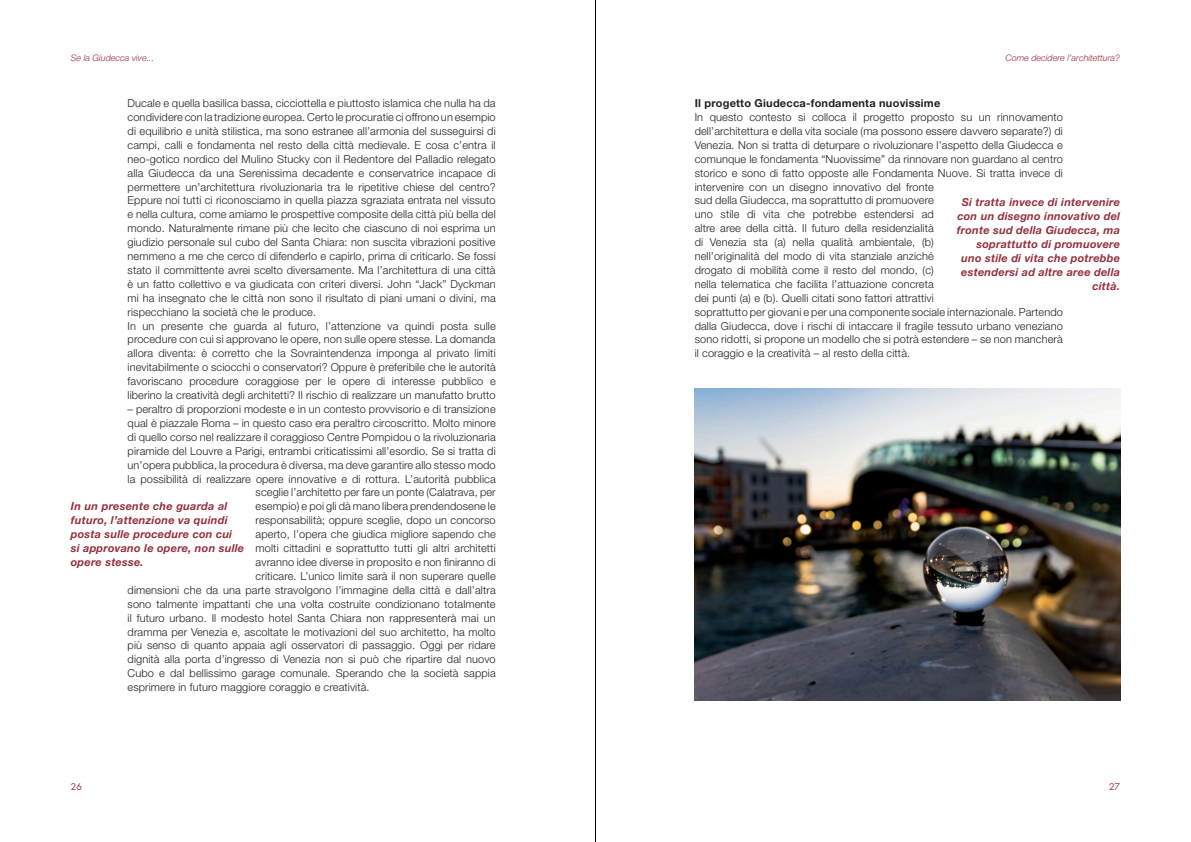
<style>
.page{position:relative;width:1191px;height:842px;background:#fff}
.page>*{position:absolute;margin:0;border:0;box-sizing:border-box;transform-origin:0 0}
.t1{font:300 11px/13.9px "Helvetica Neue LT Std";letter-spacing:.01em;color:#231f20}
.t2{font:italic 700 11px/14px "Helvetica Neue LT Std";letter-spacing:.02em;color:#95303e}
.t3{font:700 11px "Helvetica Neue LT Std";letter-spacing:.02em;color:#231f20}
.t4{font:italic 300 9px "Helvetica Neue LT Std";color:#95303e}
.t5{font:9px "Futura LT Pro";color:#95303e}
</style>
<div class="page">
<img style="left:694px;top:388px;width:426px;height:313px">
<hr style="left:595px;top:0;width:1px;height:842px;background:#000">
<p class="t4" style="left:71px;top:53px;width:85px">Se la Giudecca vive...</p>
<p class="t1" style="left:128px;top:96px;width:370px">Ducale e quella basilica bassa, cicciottella e piuttosto islamica che nulla ha da condividere con la tradizione europea. Certo le procuratie ci offrono un esempio di equilibrio e unità stilistica, ma sono estranee all’armonia del susseguirsi di campi, calli e fondamenta nel resto della città medievale. E cosa c’entra il neo-gotico nordico del Mulino Stucky con il Redentore del Palladio relegato alla Giudecca da una Serenissima decadente e conservatrice incapace di permettere un’architettura rivoluzionaria tra le ripetitive chiese del centro?<br>Eppure noi tutti ci riconosciamo in quella piazza sgraziata entrata nel vissuto e nella cultura, come amiamo le prospettive composite della città più bella del mondo. Naturalmente rimane più che lecito che ciascuno di noi esprima un giudizio personale sul cubo del Santa Chiara: non suscita vibrazioni positive nemmeno a me che cerco di difenderlo e capirlo, prima di criticarlo. Se fossi stato il committente avrei scelto diversamente. Ma l’architettura di una città è un fatto collettivo e va giudicata con criteri diversi. John “Jack” Dyckman mi ha insegnato che le città non sono il risultato di piani umani o divini, ma rispecchiano la società che le produce.<br>In un presente che guarda al futuro, l’attenzione va quindi posta sulle procedure con cui si approvano le opere, non sulle opere stesse. La domanda allora diventa: è corretto che la Sovraintendenza imponga al privato limiti inevitabilmente o sciocchi o conservatori? Oppure è preferibile che le autorità favoriscano procedure coraggiose per le opere di interesse pubblico e liberino la creatività degli architetti? Il rischio di realizzare un manufatto brutto</p>
<p class="t1" style="left:128px;top:402px;width:369px">– peraltro di proporzioni modeste e in un contesto provvisorio e di transizione</p>
<p class="t1" style="left:128px;top:416px;width:370px">qual è piazzale Roma – in questo caso era peraltro circoscritto. Molto minore</p>
<p class="t1" style="left:128px;top:430px;width:370px">di quello corso nel realizzare il coraggioso Centre Pompidou o la rivoluzionaria</p>
<p class="t1" style="left:128px;top:444px;width:370px">piramide del Louvre a Parigi, entrambi criticatissimi all’esordio. Se si tratta di</p>
<p class="t1" style="left:128px;top:457px;width:370px">un’opera pubblica, la procedura è diversa, ma deve garantire allo stesso modo</p>
<p class="t1" style="left:128px;top:471px;width:369px">la possibilità di realizzare opere innovative e di rottura. L’autorità pubblica</p>
<p class="t1" style="left:256px;top:485px;width:241px">sceglie l’architetto per fare un ponte (Calatrava, per</p>
<p class="t1" style="left:256px;top:499px;width:241px">esempio) e poi gli dà mano libera prendendosene le</p>
<p class="t1" style="left:256px;top:513px;width:241px">responsabilità; oppure sceglie, dopo un concorso</p>
<p class="t1" style="left:256px;top:527px;width:242px">aperto, l’opera che giudica migliore sapendo che</p>
<p class="t1" style="left:256px;top:541px;width:241px">molti cittadini e soprattutto tutti gli altri architetti</p>
<p class="t1" style="left:256px;top:555px;width:242px">avranno idee diverse in proposito e non finiranno di</p>
<p class="t1" style="left:256px;top:569px;width:241px">criticare. L’unico limite sarà il non superare quelle</p>
<p class="t1" style="left:128px;top:583px;width:370px">dimensioni che da una parte stravolgono l’immagine della città e dall’altra</p>
<p class="t1" style="left:128px;top:597px;width:369px">sono talmente impattanti che una volta costruite condizionano totalmente</p>
<p class="t1" style="left:128px;top:610px;width:369px">il futuro urbano. Il modesto hotel Santa Chiara non rappresenterà mai un</p>
<p class="t1" style="left:128px;top:624px;width:369px">dramma per Venezia e, ascoltate le motivazioni del suo architetto, ha molto</p>
<p class="t1" style="left:128px;top:638px;width:369px">più senso di quanto appaia agli osservatori di passaggio. Oggi per ridare</p>
<p class="t1" style="left:128px;top:652px;width:369px">dignità alla porta d’ingresso di Venezia non si può che ripartire dal nuovo</p>
<p class="t1" style="left:128px;top:666px;width:370px">Cubo e dal bellissimo garage comunale. Sperando che la società sappia</p>
<p class="t1" style="left:128px;top:680px;width:243px">esprimere in futuro maggiore coraggio e creatività.</p>
<p class="t2" style="left:71px;top:499px;width:175px">In un presente che guarda al futuro, l’attenzione va quindi posta sulle procedure con cui<br>si approvano le opere, non sulle opere stesse.</p>
<p class="t4" style="left:1005px;top:53px;width:116px">Come decidere l’architettura?</p>
<p class="t3" style="left:694px;top:96px;width:247px">Il progetto Giudecca-fondamenta nuovissime</p>
<p class="t1" style="left:694px;top:110px;width:370px">In questo contesto si colloca il progetto proposto su un rinnovamento dell’architettura e della vita sociale (ma possono essere davvero separate?) di Venezia. Non si tratta di deturpare o rivoluzionare l’aspetto della Giudecca e comunque le fondamenta “Nuovissime” da rinnovare non guardano al centro storico e sono di fatto opposte alle Fondamenta Nuove. Si tratta invece di intervenire con un disegno innovativo del fronte<br>sud della Giudecca, ma soprattutto di promuovere<br>uno stile di vita che potrebbe estendersi ad<br>altre aree della città. Il futuro della residenzialità<br>di Venezia sta (a) nella qualità ambientale, (b)<br>nell’originalità del modo di vita stanziale anziché<br>drogato di mobilità come il resto del mondo, (c)<br>nella telematica che facilita l’attuazione concreta<br>dei punti (a) e (b). Quelli citati sono fattori attrattivi<br>soprattutto per giovani e per una componente sociale internazionale. Partendo dalla Giudecca, dove i rischi di intaccare il fragile tessuto urbano veneziano sono ridotti, si propone un modello che si potrà estendere – se non mancherà il coraggio e la creatività – al resto della città.</p>
<p class="t2" style="left:956px;top:194px;width:165px;text-align:right">Si tratta invece di intervenire con un disegno innovativo del fronte sud della Giudecca, ma soprattutto di promuovere uno stile di vita che potrebbe estendersi ad altre aree della città.</p>
<p class="t5" style="left:71px;top:781px;width:13px">26</p>
<p class="t5" style="left:1109px;top:781px;width:13px">27</p>
</div>
